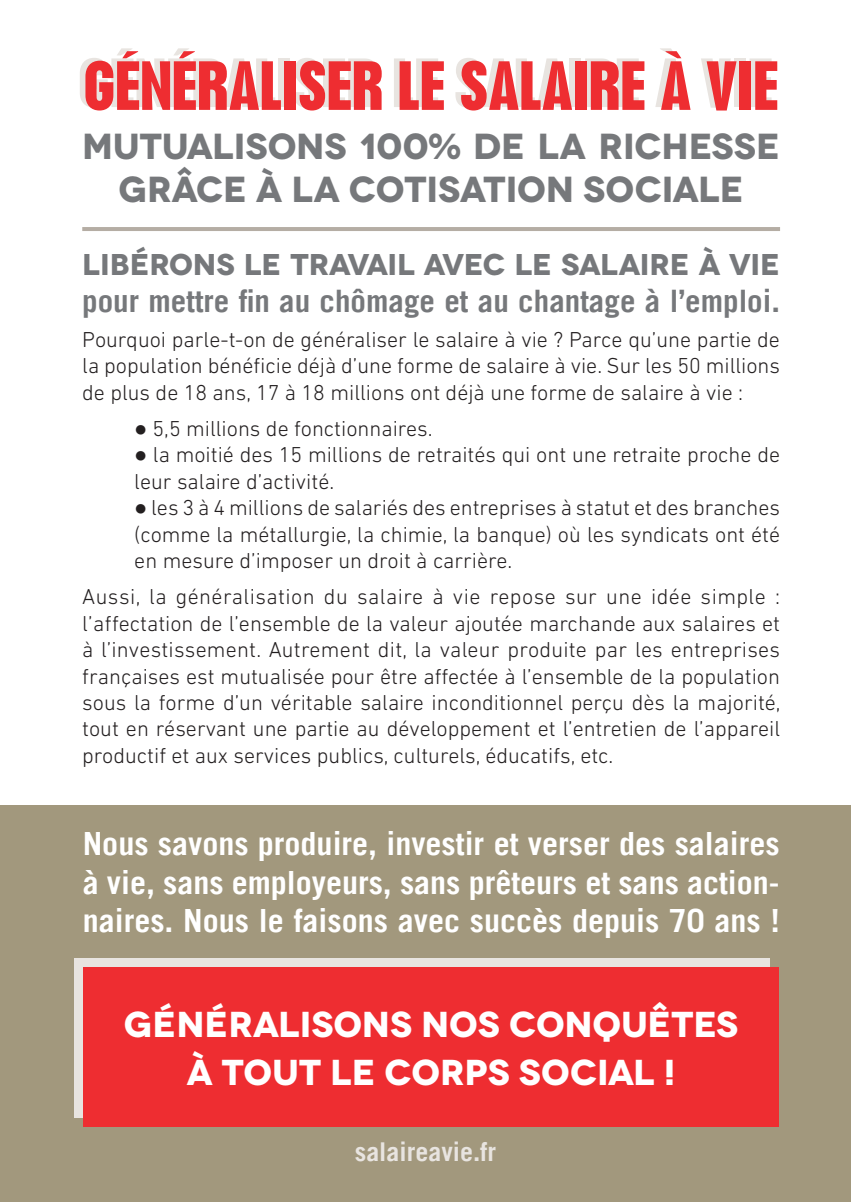
<style>
.page{position:relative;width:851px;height:1202px;background:#fff}
.page>*{position:absolute;margin:0;border:0;box-sizing:border-box;transform-origin:0 0}
.t1{font:700 condensed 64px "Placard MT Std";color:#ee2d31}
.t2{font:700 36.2px "Novecentowide";color:#76787b}
.t3{font:700 36px "Novecentowide";color:#fff}
.t4{font:700 32px/38.4px "Trade Gothic LT";color:#fff;text-align:justify}
.t5{font:700 31px "Trade Gothic LT";color:#76787b}
.t6{font:700 30px "Novecentowide";color:#76787b}
.t7{font:700 26px "Trade Gothic LT";color:#e8e4e0}
.t8{font:300 22px/26.4px "DIN Next LT Pro";color:#231f20;text-align:justify}
.s1{font-family:"Arial Narrow";font-weight:400}
</style>
<div class="page">
<div style="left:0;top:805px;width:850px;height:397px;background:#a2987d"></div>
<div style="left:74px;top:958px;width:696px;height:160px;background:#e8e4e0"></div>
<hr style="left:82px;top:227px;width:698px;height:4px;background:#b5ada4">
<div style="left:83px;top:968px;width:696px;height:159px;background:#ee2d31"></div>
<p class="t1" style="left:84px;top:49px;width:696px">GÉNÉRALISER LE SALAIRE À VIE</p>
<p class="t2" style="left:82px;top:124px;width:699px">MUTUALISONS 100% DE LA RICHESSE</p>
<p class="t2" style="left:119px;top:167px;width:626px">GRÂCE À LA COTISATION SOCIALE</p>
<p class="t6" style="left:82px;top:246px;width:699px">LIBÉRONS LE TRAVAIL AVEC LE SALAIRE À VIE</p>
<p class="t5" style="left:82px;top:282px;width:699px">pour mettre fin au chômage et au chantage à l’emploi.</p>
<p class="t8" style="left:82px;top:326px;width:699px">Pourquoi parle-t-on de généraliser le salaire à vie ? Parce qu’une partie de la population bénéficie déjà d’une forme de salaire à vie. Sur les 50 millions de plus de 18 ans, 17 à 18 millions ont déjà une forme de salaire à vie :</p>
<p class="t8" style="left:134px;top:415px;width:300px"><span class="s1">●</span> 5,5 millions de fonctionnaires.</p>
<p class="t8" style="left:134px;top:441px;width:647px"><span class="s1">●</span> la moitié des 15 millions de retraités qui ont une retraite proche de leur salaire d’activité.</p>
<p class="t8" style="left:134px;top:494px;width:647px"><span class="s1">●</span> les 3 à 4 millions de salariés des entreprises à statut et des branches (comme la métallurgie, la chimie, la banque) où les syndicats ont été en mesure d’imposer un droit à carrière.</p>
<p class="t8" style="left:82px;top:583px;width:699px">Aussi, la généralisation du salaire à vie repose sur une idée simple : l’affectation de l’ensemble de la valeur ajoutée marchande aux salaires et à l’investissement. Autrement dit, la valeur produite par les entreprises françaises est mutualisée pour être affectée à l’ensemble de la population sous la forme d’un véritable salaire inconditionnel perçu dès la majorité, tout en réservant une partie au développement et l’entretien de l’appareil productif et aux services publics, culturels, éducatifs, etc.</p>
<p class="t4" style="left:83px;top:824px;width:698px">Nous savons produire, investir et verser des salaires à vie, sans employeurs, sans prêteurs et sans action&shy;naires. Nous le faisons avec succès depuis 70 ans !</p>
<p class="t3" style="left:124px;top:1001px;width:615px">GÉNÉRALISONS NOS CONQUÊTES</p>
<p class="t3" style="left:187px;top:1049px;width:490px">À TOUT LE CORPS SOCIAL !</p>
<p class="t7" style="left:355px;top:1135px;width:143px">salaireavie.fr</p>
</div>
